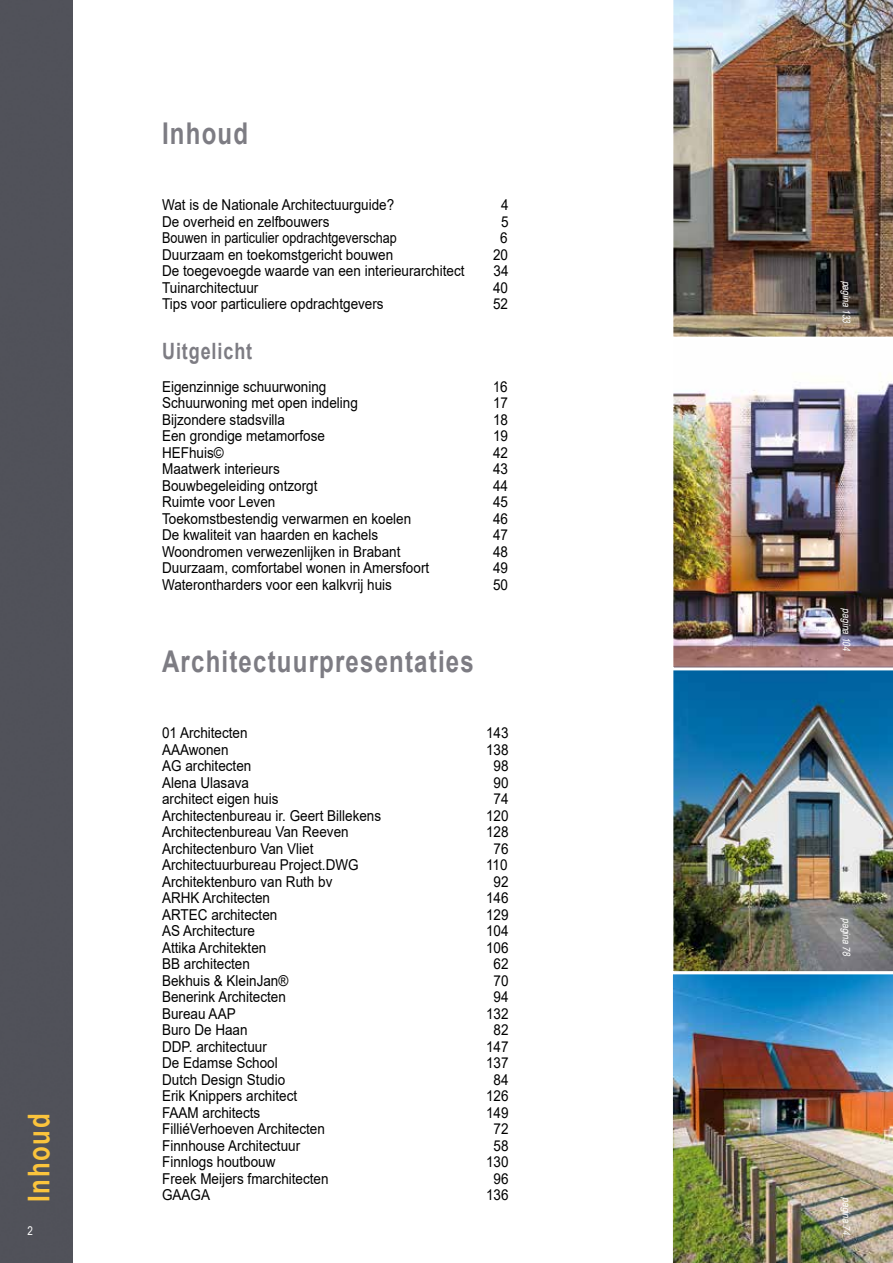
<style>
.page{position:relative;width:893px;height:1263px;background:#fff}
.page>*{position:absolute;margin:0;border:0;box-sizing:border-box;transform-origin:0 0}
.t1{font:700 30px "Arial";letter-spacing:.05em;color:#7d7c83;scale:.8 1}
.t2{font:700 30px "Arial";letter-spacing:.075em;color:#fbc43c;scale:.8 1}
.t3{font:700 22.5px "Arial";letter-spacing:.05em;color:#7d7c83;scale:.8 1}
.t4{font:15px "Arial";color:#000;scale:.9 1}
.t5{font:15px "Arial";color:#000;scale:.84 1}
.t6{font:12px "Arial Narrow";color:#fff}
.t7{font:italic 10.5px "Arial Narrow";color:#fff}
</style>
<div class="page">
<img style="left:673px;top:670px;width:220px;height:301px">
<div style="left:0;top:0;width:72px;height:1263px;background:#51525a"></div>
<img style="left:672px;top:971px;width:221px;height:292px">
<img style="left:673px;top:0;width:220px;height:337px">
<img style="left:673px;top:381px;width:220px;height:287px">
<h1 class="t2" style="left:18px;top:1202px;width:113px;rotate:-90deg">Inhoud</h1>
<p class="t6" style="left:28px;top:1222px;width:7px">2</p>
<h1 class="t1" style="left:162px;top:112px;width:109px">Inhoud</h1>
<p class="t4" style="left:162px;top:194px;width:259px">Wat is de Nationale Architectuurguide?</p>
<p class="t4" style="left:501px;top:194px;width:10px">4</p>
<p class="t4" style="left:162px;top:211px;width:187px">De overheid en zelfbouwers</p>
<p class="t4" style="left:501px;top:211px;width:10px">5</p>
<p class="t5" style="left:162px;top:227px;width:281px">Bouwen in particulier opdrachtgeverschap</p>
<p class="t4" style="left:500px;top:227px;width:10px">6</p>
<p class="t4" style="left:162px;top:244px;width:258px">Duurzaam en toekomstgericht bouwen</p>
<p class="t4" style="left:493px;top:244px;width:18px">20</p>
<p class="t4" style="left:162px;top:260px;width:337px">De toegevoegde waarde van een interieurarchitect</p>
<p class="t4" style="left:494px;top:260px;width:18px">34</p>
<p class="t4" style="left:162px;top:277px;width:108px">Tuinarchitectuur</p>
<p class="t4" style="left:493px;top:277px;width:18px">40</p>
<p class="t4" style="left:162px;top:293px;width:248px">Tips voor particuliere opdrachtgevers</p>
<p class="t4" style="left:493px;top:293px;width:18px">52</p>
<h2 class="t3" style="left:162px;top:335px;width:114px">Uitgelicht</h2>
<p class="t4" style="left:162px;top:376px;width:184px">Eigenzinnige schuurwoning</p>
<p class="t5" style="left:493px;top:376px;width:19px">16</p>
<p class="t4" style="left:162px;top:392px;width:219px">Schuurwoning met open indeling</p>
<p class="t4" style="left:493px;top:392px;width:18px">17</p>
<p class="t4" style="left:162px;top:409px;width:138px">Bijzondere stadsvilla</p>
<p class="t4" style="left:493px;top:409px;width:18px">18</p>
<p class="t4" style="left:162px;top:425px;width:182px">Een grondige metamorfose</p>
<p class="t4" style="left:493px;top:425px;width:18px">19</p>
<p class="t4" style="left:162px;top:442px;width:70px">HEFhuis©</p>
<p class="t4" style="left:493px;top:442px;width:18px">42</p>
<p class="t4" style="left:162px;top:458px;width:132px">Maatwerk interieurs</p>
<p class="t4" style="left:493px;top:458px;width:18px">43</p>
<p class="t4" style="left:162px;top:475px;width:174px">Bouwbegeleiding ontzorgt</p>
<p class="t4" style="left:493px;top:475px;width:18px">44</p>
<p class="t4" style="left:162px;top:491px;width:127px">Ruimte voor Leven</p>
<p class="t4" style="left:493px;top:491px;width:18px">45</p>
<p class="t4" style="left:162px;top:508px;width:278px">Toekomstbestendig verwarmen en koelen</p>
<p class="t4" style="left:493px;top:508px;width:18px">46</p>
<p class="t4" style="left:162px;top:524px;width:242px">De kwaliteit van haarden en kachels</p>
<p class="t4" style="left:493px;top:524px;width:18px">47</p>
<p class="t4" style="left:162px;top:541px;width:266px">Woondromen verwezenlijken in Brabant</p>
<p class="t4" style="left:493px;top:541px;width:18px">48</p>
<p class="t4" style="left:162px;top:557px;width:298px">Duurzaam, comfortabel wonen in Amersfoort</p>
<p class="t4" style="left:493px;top:557px;width:18px">49</p>
<p class="t4" style="left:162px;top:574px;width:257px">Waterontharders voor een kalkvrij huis</p>
<p class="t4" style="left:493px;top:574px;width:18px">50</p>
<h1 class="t1" style="left:162px;top:640px;width:391px">Architectuurpresentaties</h1>
<p class="t4" style="left:162px;top:722px;width:97px">01 Architecten</p>
<p class="t4" style="left:486px;top:722px;width:27px">143</p>
<p class="t4" style="left:162px;top:739px;width:75px">AAAwonen</p>
<p class="t4" style="left:486px;top:739px;width:27px">138</p>
<p class="t4" style="left:162px;top:755px;width:101px">AG architecten</p>
<p class="t4" style="left:494px;top:755px;width:18px">98</p>
<p class="t4" style="left:162px;top:772px;width:98px">Alena Ulasava</p>
<p class="t4" style="left:494px;top:772px;width:18px">90</p>
<p class="t4" style="left:162px;top:788px;width:131px">architect eigen huis</p>
<p class="t4" style="left:494px;top:788px;width:18px">74</p>
<p class="t4" style="left:162px;top:805px;width:245px">Architectenbureau ir. Geert Billekens</p>
<p class="t4" style="left:486px;top:805px;width:27px">120</p>
<p class="t4" style="left:162px;top:821px;width:209px">Architectenbureau Van Reeven</p>
<p class="t4" style="left:486px;top:821px;width:27px">128</p>
<p class="t4" style="left:162px;top:838px;width:170px">Architectenburo Van Vliet</p>
<p class="t4" style="left:494px;top:838px;width:18px">76</p>
<p class="t4" style="left:162px;top:854px;width:220px">Architectuurbureau Project.DWG</p>
<p class="t4" style="left:486px;top:854px;width:25px">110</p>
<p class="t4" style="left:162px;top:871px;width:191px">Architektenburo van Ruth bv</p>
<p class="t4" style="left:494px;top:871px;width:18px">92</p>
<p class="t4" style="left:162px;top:887px;width:122px">ARHK Architecten</p>
<p class="t4" style="left:486px;top:887px;width:27px">146</p>
<p class="t4" style="left:162px;top:904px;width:130px">ARTEC architecten</p>
<p class="t4" style="left:486px;top:904px;width:27px">129</p>
<p class="t4" style="left:162px;top:920px;width:105px">AS Architecture</p>
<p class="t4" style="left:486px;top:920px;width:27px">104</p>
<p class="t4" style="left:162px;top:937px;width:117px">Attika Architekten</p>
<p class="t4" style="left:486px;top:937px;width:27px">106</p>
<p class="t4" style="left:162px;top:953px;width:99px">BB architecten</p>
<p class="t4" style="left:494px;top:953px;width:18px">62</p>
<p class="t4" style="left:162px;top:970px;width:142px">Bekhuis &amp; KleinJan®</p>
<p class="t4" style="left:494px;top:970px;width:18px">70</p>
<p class="t4" style="left:162px;top:986px;width:139px">Benerink Architecten</p>
<p class="t4" style="left:494px;top:986px;width:18px">94</p>
<p class="t4" style="left:162px;top:1003px;width:83px">Bureau AAP</p>
<p class="t4" style="left:486px;top:1003px;width:27px">132</p>
<p class="t4" style="left:162px;top:1019px;width:97px">Buro De Haan</p>
<p class="t4" style="left:494px;top:1019px;width:18px">82</p>
<p class="t4" style="left:162px;top:1036px;width:118px">DDP. architectuur</p>
<p class="t4" style="left:486px;top:1036px;width:27px">147</p>
<p class="t4" style="left:162px;top:1052px;width:130px">De Edamse School</p>
<p class="t4" style="left:486px;top:1052px;width:27px">137</p>
<p class="t4" style="left:162px;top:1069px;width:138px">Dutch Design Studio</p>
<p class="t4" style="left:494px;top:1069px;width:18px">84</p>
<p class="t4" style="left:162px;top:1085px;width:152px">Erik Knippers architect</p>
<p class="t4" style="left:486px;top:1085px;width:27px">126</p>
<p class="t4" style="left:162px;top:1102px;width:111px">FAAM architects</p>
<p class="t4" style="left:486px;top:1102px;width:27px">149</p>
<p class="t4" style="left:162px;top:1118px;width:182px">FilliéVerhoeven Architecten</p>
<p class="t4" style="left:494px;top:1118px;width:18px">72</p>
<p class="t4" style="left:162px;top:1135px;width:155px">Finnhouse Architectuur</p>
<p class="t4" style="left:494px;top:1135px;width:18px">58</p>
<p class="t4" style="left:162px;top:1151px;width:127px">Finnlogs houtbouw</p>
<p class="t4" style="left:486px;top:1151px;width:27px">130</p>
<p class="t4" style="left:162px;top:1168px;width:187px">Freek Meijers fmarchitecten</p>
<p class="t4" style="left:494px;top:1168px;width:18px">96</p>
<p class="t4" style="left:162px;top:1184px;width:55px">GAAGA</p>
<p class="t4" style="left:486px;top:1184px;width:27px">136</p>
<p class="t7" style="left:854px;top:281px;width:47px;rotate:90deg">pagina133</p>
<p class="t7" style="left:854px;top:608px;width:47px;rotate:90deg">pagina104</p>
<p class="t7" style="left:854px;top:918px;width:42px;rotate:90deg">pagina78</p>
<p class="t7" style="left:854px;top:1197px;width:42px;rotate:90deg">pagina74</p>
</div>
